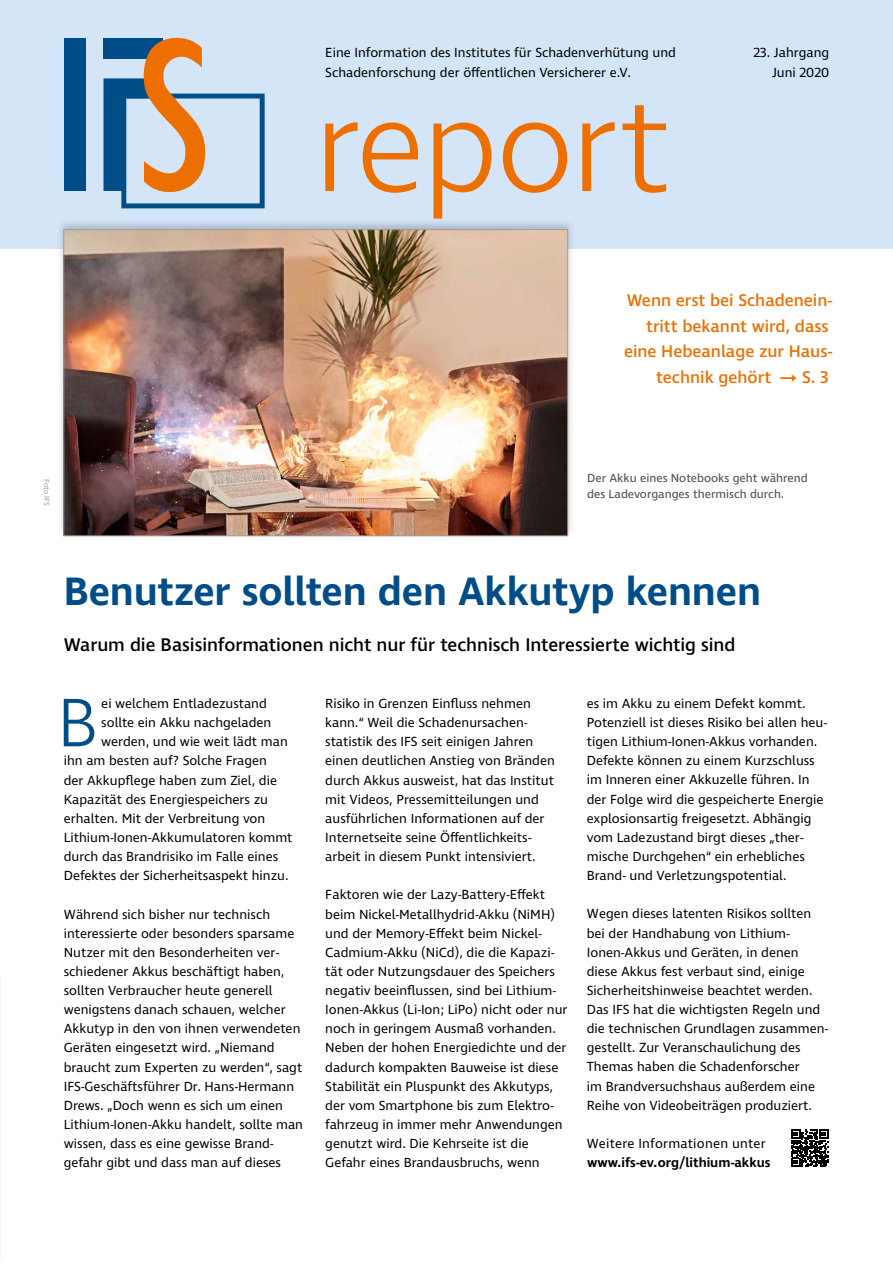
<style>
.page{position:relative;width:893px;height:1263px;background:#fff}
.page>*{position:absolute;margin:0;border:0;box-sizing:border-box;transform-origin:0 0}
.t1{font:300 70.05px "Ingra";color:#004d88}
.t2{font:600 40.5px "Ingra";letter-spacing:-.005em;color:#004d88}
.t3{font:500 18.75px "Ingra";letter-spacing:-.005em;color:#000}
.t4{font:500 17.25px/25.5px "Ingra";color:#ed6f00;text-align:right}
.t5{font:13.5px/19.2px "Ingra";color:#000}
.t6{font:600 13.5px "Ingra";color:#000}
.t7{font:12px/15.8px "Ingra";color:#565656}
.t8{font:7.5px "Ingra";color:#9c9d9d}
</style>
<div class="page">
<div style="left:0;top:0;width:893px;height:249px;background:#d3e5f7"></div>
<svg style="left:325px;top:105px;width:341px;height:113px"></svg>
<div style="left:64px;top:39px;width:21px;height:152px;background:#004d88"></div>
<svg style="left:104px;top:38px;width:161px;height:170px"></svg>
<div style="left:56px;top:218px;width:519px;height:321px;background:#000;opacity:.2"></div>
<img style="left:66px;top:232px;width:500px;height:302px">
<div style="left:64px;top:230px;width:504px;height:306px;border:1px solid #9c9d9d"></div>
<svg style="left:791px;top:1130px;width:37px;height:37px"></svg>
<p class="t5" style="left:325px;top:44px;width:352px">Eine Information des Institutes für Schadenverhütung und<br>Schadenforschung der öffentlichen Versicherer e.V.</p>
<p class="t5" style="left:754px;top:44px;width:77px;text-align:right">23. Jahrgang<br>Juni 2020</p>
<p class="t4" style="left:624px;top:288px;width:210px">Wenn erst bei Schadenein&shy;tritt bekannt wird, dass eine Hebeanlage zur Haus&shy;technik gehört ⟶ S. 3</p>
<p class="t8" style="left:51px;top:479px;width:28px;rotate:90deg">Foto IFS</p>
<p class="t7" style="left:587px;top:470px;width:222px">Der Akku eines Notebooks geht während des Ladevorganges thermisch durch.</p>
<h2 class="t2" style="left:64px;top:566px;width:699px">Benutzer sollten den Akkutyp kennen</h2>
<h3 class="t3" style="left:64px;top:633px;width:673px">Warum die Basisinformationen nicht nur für technisch Interessierte wichtig sind</h3>
<h1 class="t1" style="left:57px;top:679px;width:42px">B</h1>
<p class="t5" style="left:101px;top:694px;width:167px">ei welchem Entladezustand</p>
<p class="t5" style="left:101px;top:714px;width:172px">sollte ein Akku nachgeladen</p>
<p class="t5" style="left:101px;top:733px;width:188px">werden, und wie weit lädt man</p>
<p class="t5" style="left:64px;top:752px;width:205px">ihn am besten auf? Solche Fragen</p>
<p class="t5" style="left:64px;top:771px;width:215px">der Akkupflege haben zum Ziel, die</p>
<p class="t5" style="left:64px;top:790px;width:206px">Kapazität des Energiespeichers zu</p>
<p class="t5" style="left:64px;top:809px;width:203px">erhalten. Mit der Verbreitung von</p>
<p class="t5" style="left:64px;top:828px;width:230px">Lithium-Ionen-Akkumulatoren kommt</p>
<p class="t5" style="left:64px;top:848px;width:216px">durch das Brandrisiko im Falle eines</p>
<p class="t5" style="left:64px;top:867px;width:226px">Defektes der Sicherheitsaspekt hinzu.</p>
<p class="t5" style="left:64px;top:905px;width:241px">Während sich bisher nur technisch interessierte oder besonders sparsame Nutzer mit den Besonderheiten ver&shy;schiedener Akkus beschäftigt haben, sollten Verbraucher heute generell wenigstens danach schauen, welcher Akkutyp in den von ihnen verwendeten Geräten eingesetzt wird. „Niemand braucht zum Experten zu werden“, sagt IFS-Geschäftsführer Dr. Hans-Hermann Drews. „Doch wenn es sich um einen Lithium-Ionen-Akku handelt, sollte man wissen, dass es eine gewisse Brand&shy;gefahr gibt und dass man auf dieses</p>
<p class="t5" style="left:325px;top:694px;width:231px">Risiko in Grenzen Einfluss nehmen kann.“ Weil die Schadenursachen&shy;statistik des IFS seit einigen Jahren einen deutlichen Anstieg von Bränden durch Akkus ausweist, hat das Institut mit Videos, Pressemitteilungen und ausführlichen Informationen auf der Internetseite seine Öffentlichkeits&shy;arbeit in diesem Punkt intensiviert.</p>
<p class="t5" style="left:325px;top:886px;width:244px">Faktoren wie der Lazy-Battery-Effekt beim Nickel-Metallhydrid-Akku (NiMH) und der Memory-Effekt beim Nickel-Cadmium-Akku (NiCd), die die Kapazi&shy;tät oder Nutzungsdauer des Speichers negativ beeinflussen, sind bei Lithium-Ionen-Akkus (Li-Ion; LiPo) nicht oder nur noch in geringem Ausmaß vorhanden.<br>Neben der hohen Energiedichte und der dadurch kompakten Bauweise ist diese Stabilität ein Pluspunkt des Akkutyps, der vom Smartphone bis zum Elektro&shy;fahrzeug in immer mehr Anwendungen genutzt wird. Die Kehrseite ist die Gefahr eines Brandausbruchs, wenn</p>
<p class="t5" style="left:587px;top:694px;width:242px">es im Akku zu einem Defekt kommt.<br>Potenziell ist dieses Risiko bei allen heu&shy;tigen Lithium-Ionen-Akkus vorhanden.<br>Defekte können zu einem Kurzschluss im Inneren einer Akkuzelle führen. In der Folge wird die gespeicherte Energie explosionsartig freigesetzt. Abhängig vom Ladezustand birgt dieses „ther&shy;mische Durchgehen“ ein erhebliches Brand- und Verletzungspotential.</p>
<p class="t5" style="left:587px;top:905px;width:243px">Wegen dieses latenten Risikos sollten bei der Handhabung von Lithium-Ionen-Akkus und Geräten, in denen diese Akkus fest verbaut sind, einige Sicherheitshinweise beachtet werden.<br>Das IFS hat die wichtigsten Regeln und die technischen Grundlagen zusammen&shy;gestellt. Zur Veranschaulichung des Themas haben die Schadenforscher<br>im Brandversuchshaus außerdem eine Reihe von Videobeiträgen produziert.</p>
<p class="t5" style="left:587px;top:1135px;width:181px">Weitere Informationen unter</p>
<p class="t6" style="left:587px;top:1154px;width:185px">www.ifs-ev.org/lithium-akkus</p>
</div>
